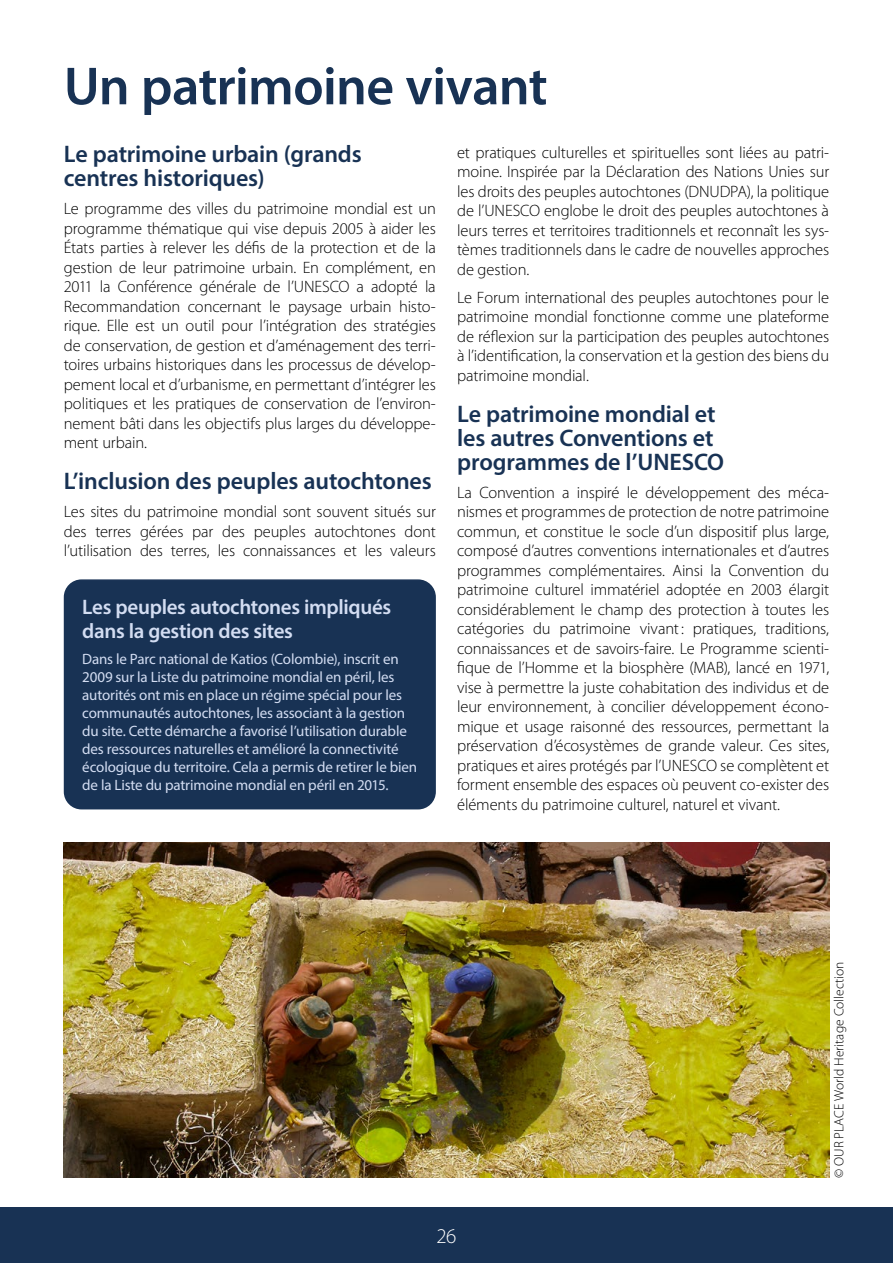
<style>
.page{position:relative;width:893px;height:1263px;background:#fff}
.page>*{position:absolute;margin:0;border:0;box-sizing:border-box;transform-origin:0 0}
.titre_01{font:600 54px "Myriad Pro";letter-spacing:-.015em;color:#183254}
.Heading_2{font:600 24px/24px "Myriad Pro";letter-spacing:-.005em;color:#183254}
.Action_Spotlight_tit{font:600 21px/24px "Myriad Pro";letter-spacing:-.015em;color:#d3ddf2}
.t1{font:300 21px "Myriad Pro";color:#fff}
.t2{font:300 16.5px/19.5px "Myriad Pro";letter-spacing:-.005em;color:#000;text-align:justify}
.Action_Spotlight_tex{font:15px/18px "Myriad Pro";letter-spacing:-.01em;color:#d3ddf2}
.copyright_blanc{font:300 13.5px "Myriad Pro";letter-spacing:.005em;color:#000}
</style>
<div class="page">
<div style="left:0;top:1208px;width:893px;height:55px;background:#183254"></div>
<img style="left:64px;top:842px;width:765px;height:336px">
<div style="left:65px;top:580px;width:370px;height:229px;background:#183254;border-radius:17px"></div>
<div style="left:64px;top:579px;width:372px;height:230px;border:2px solid #183254;border-radius:17px"></div>
<p class="titre_01" style="left:64px;top:52px;width:485px">Un patrimoine vivant</p>
<p class="Heading_2" style="left:64px;top:142px;width:299px">Le patrimoine urbain (grands centres historiques)</p>
<p class="t2" style="left:64px;top:199px;width:374px">Le programme des villes du patrimoine mondial est un programme thématique qui vise depuis 2005 à aider les États parties à relever les défis de la protection et de la gestion de leur patrimoine urbain. En complément, en 2011 la Conférence générale de l’UNESCO a adopté la Recommandation concernant le paysage urbain histo&shy;rique. Elle est un outil pour l’intégration des stratégies de conservation, de gestion et d’aménagement des terri&shy;toires urbains historiques dans les processus de dévelop&shy;pement local et d’urbanisme, en permettant d’intégrer les politiques et les pratiques de conservation de l’environ&shy;nement bâti dans les objectifs plus larges du développe&shy;ment urbain.</p>
<p class="Heading_2" style="left:64px;top:469px;width:370px">L’inclusion des peuples autochtones</p>
<p class="t2" style="left:64px;top:502px;width:374px">Les sites du patrimoine mondial sont souvent situés sur des terres gérées par des peuples autochtones dont l’utilisation des terres, les connaissances et les valeurs</p>
<p class="t2" style="left:457px;top:142px;width:374px">et pratiques culturelles et spirituelles sont liées au patri&shy;moine. Inspirée par la Déclaration des Nations Unies sur les droits des peuples autochtones (DNUDPA), la politique de l’UNESCO englobe le droit des peuples autochtones à leurs terres et territoires traditionnels et reconnaît les sys&shy;tèmes traditionnels dans le cadre de nouvelles approches de gestion.</p>
<p class="t2" style="left:457px;top:287px;width:374px">Le Forum international des peuples autochtones pour le patrimoine mondial fonctionne comme une plateforme de réflexion sur la participation des peuples autochtones à l’identification, la conservation et la gestion des biens du patrimoine mondial.</p>
<p class="Heading_2" style="left:457px;top:401px;width:268px">Le patrimoine mondial et les autres Conventions et programmes de l’UNESCO</p>
<p class="t2" style="left:457px;top:482px;width:374px">La Convention a inspiré le développement des méca&shy;nismes et programmes de protection de notre patrimoine commun, et constitue le socle d’un dispositif plus large, composé d’autres conventions internationales et d’autres programmes complémentaires. Ainsi la Convention du patrimoine culturel immatériel adoptée en 2003 élargit considérablement le champ des protection à toutes les catégories du patrimoine vivant: pratiques, traditions, connaissances et de savoirs-faire. Le Programme scienti&shy;fique de l’Homme et la biosphère (MAB), lancé en 1971, vise à permettre la juste cohabitation des individus et de leur environnement, à concilier développement écono&shy;mique et usage raisonné des ressources, permettant la préservation d’écosystèmes de grande valeur. Ces sites, pratiques et aires protégés par l’UNESCO se complètent et forment ensemble des espaces où peuvent co-exister des éléments du patrimoine culturel, naturel et vivant.</p>
<p class="Action_Spotlight_tit" style="left:82px;top:594px;width:311px">Les peuples autochtones impliqués dans la gestion des sites</p>
<p class="Action_Spotlight_tex" style="left:82px;top:650px;width:336px">Dans le Parc national de Katios (Colombie), inscrit en 2009 sur la Liste du patrimoine mondial en péril, les autorités ont mis en place un régime spécial pour les communautés autochtones, les associant à la gestion du site. Cette démarche a favorisé l’utilisation durable des ressources naturelles et amélioré la connectivité écologique du territoire. Cela a permis de retirer le bien de la Liste du patrimoine mondial en péril en 2015.</p>
<p class="t1" style="left:437px;top:1223px;width:21px">26</p>
<p class="copyright_blanc" style="left:831px;top:1178px;width:218px;rotate:-90deg">© OUR PLACE World Heritage Collection</p>
</div>
